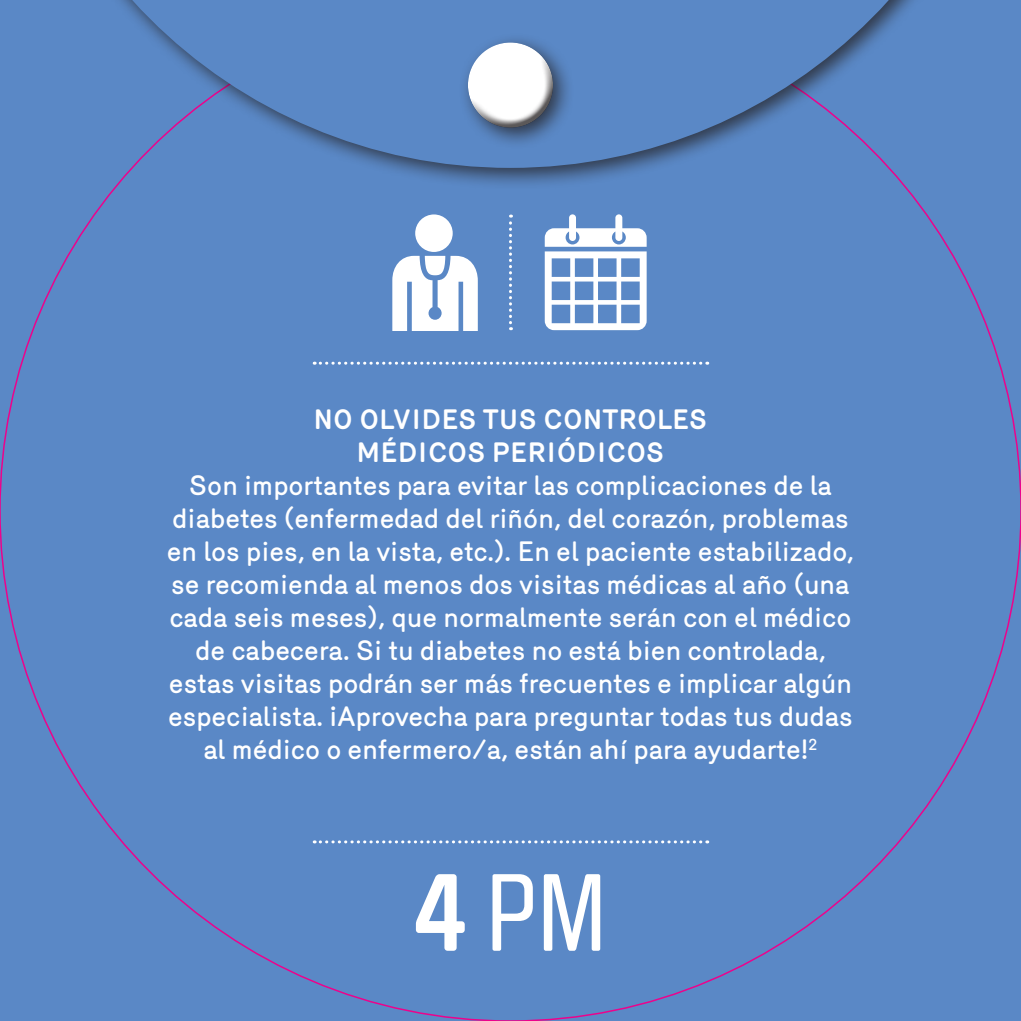
<style>
.page{position:relative;width:1021px;height:1021px;background:#fff}
.page>*{position:absolute;margin:0;border:0;box-sizing:border-box;transform-origin:0 0}
.t1{font:108px "Brauer Neue";color:#fff}
.t2{font:500 27px/33px "Mercury";color:#fff;text-align:center}
.t3{font:700 27px/33px "Mercury";color:#fff;text-align:center}
.s1{font-weight:700}
</style>
<div class="page">
<div style="left:0;top:0;width:1020px;height:1020px;background:#5a88c6"></div>
<svg style="left:314px;top:840px;width:393px;height:3px"></svg>
<svg style="left:314px;top:361px;width:393px;height:3px"></svg>
<svg style="left:509px;top:214px;width:3px;height:116px"></svg>
<div style="left:415px;top:214px;width:37px;height:38px;background:#fff;border-radius:50%"></div>
<svg style="left:392px;top:256px;width:86px;height:74px"></svg>
<svg style="left:544px;top:214px;width:102px;height:116px"></svg>
<div style="left:0;top:0;width:1020px;height:190px;background:#231f20;opacity:.75"></div>
<svg style="left:0;top:0;width:1020px;height:168px"></svg>
<div style="left:458px;top:33px;width:117px;height:117px;background:#231f20;opacity:.75"></div>
<div style="left:463px;top:39px;width:90px;height:70px;background:#fff;opacity:.75"></div>
<div style="left:466px;top:56px;width:87px;height:73px;background:#231f20;opacity:.75"></div>
<p class="t3" style="left:313px;top:403px;width:395px">N O OLVID ES TUS CONTROLES<br>MÉD ICOS PERIÓD ICOS</p>
<p class="t2" style="left:167px;top:469px;width:689px">Son importantes para evitar las complicaciones de la diabetes (enfermedad del riñón, del corazón, problemas en los pies, en la vista, etc.). En el paciente estabilizado, se recomienda al menos dos visitas médicas al año (una cada seis meses), que normalmente serán con el médico de cabecera. Si tu diabetes no está bien controlada, estas visitas podrán ser más frecuentes e implicar algún especialista. ¡Aprovecha para preguntar todas tus dudas al médico o enfermero/a, están ahí para ayudarte!<sup>2</sup></p>
<h1 class="t1" style="left:414px;top:853px;width:194px"><span class="s1">4</span> PM</h1>
</div>
